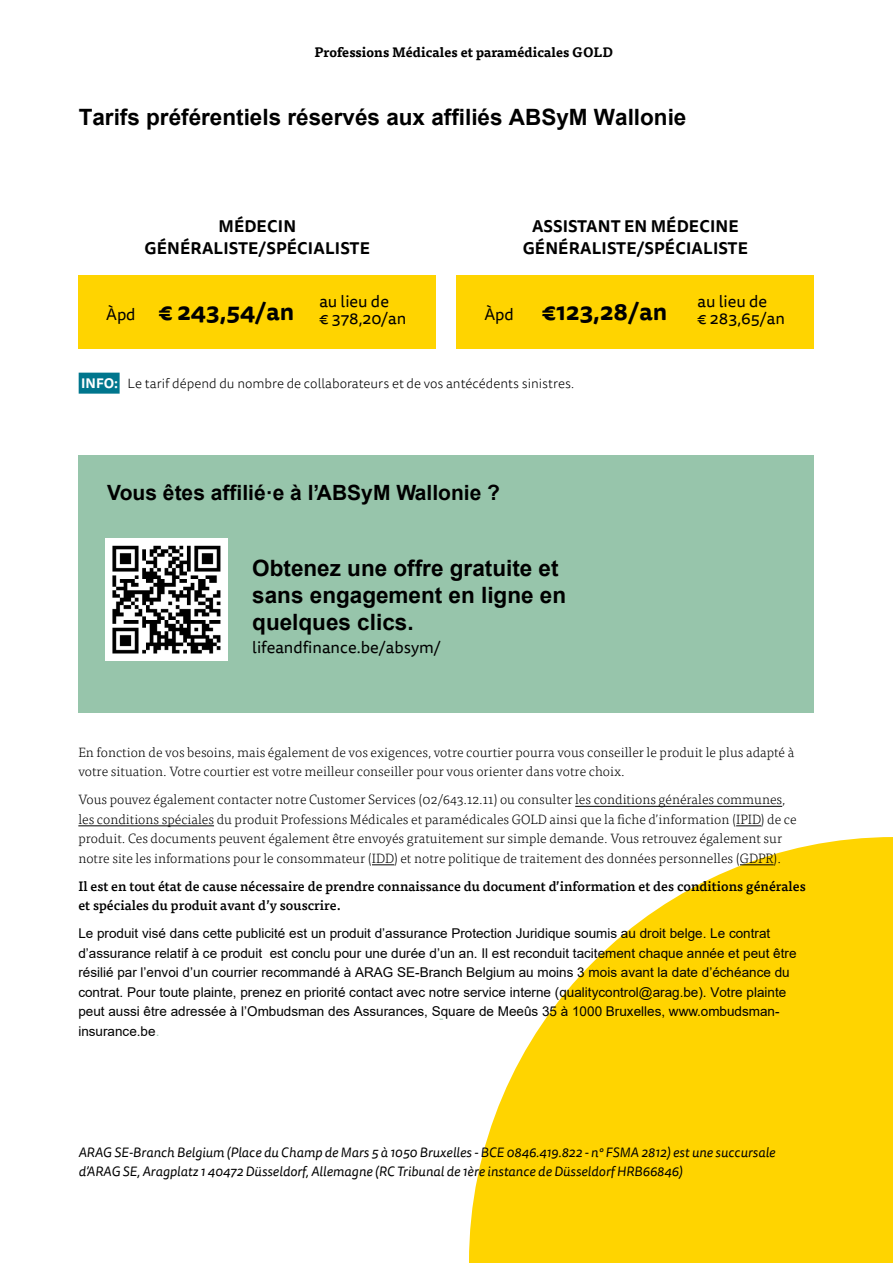
<style>
.page{position:relative;width:893px;height:1263px;background:#fff}
.page>*{position:absolute;margin:0;border:0;box-sizing:border-box;transform-origin:0 0}
.t1{font:700 24px "Tisa Sans Pro";color:#000}
.t2{font:700 22.5px/27px "Arial";color:#000}
.t3{font:700 21px "Arial";color:#000}
.t4{font:700 16.5px/22.2px "Tisa Sans Pro";letter-spacing:.01em;color:#000;text-align:center}
.t5{font:16.5px/16.2px "Tisa Sans Pro";color:#000}
.t6{font:300 13.5px/19.5px "Tisa Pro";color:#000}
.t7{font:13.5px/19.5px "Arial";color:#000}
.t8{font:italic 13.5px/19.5px "Tisa Sans Pro";color:#000}
.t9{font:500 13.5px/19.5px "Tisa Pro";color:#000}
.t10{font:300 13.5px "Tisa Sans Pro";color:#000}
.t11{font:700 13.5px "Tisa Pro";color:#000}
.s1{font-weight:700;color:#fff}
.s2{color:#97c5ab}
</style>
<div class="page">
<svg style="left:469px;top:837px;width:424px;height:426px;fill:#ffd400"></svg>
<div style="left:78px;top:455px;width:736px;height:257px;background:#97c5ab"></div>
<div style="left:79px;top:275px;width:357px;height:73px;background:#ffd400"></div>
<div style="left:457px;top:275px;width:357px;height:73px;background:#ffd400"></div>
<div style="left:79px;top:373px;width:41px;height:21px;background:#00768d"></div>
<img style="left:106px;top:539px;width:122px;height:122px">
<hr style="left:740px;top:864px;width:34px;height:1px;background:#000">
<svg style="left:372px;top:864px;width:22px;height:1px"></svg>
<svg style="left:736px;top:825px;width:25px;height:1px"></svg>
<hr style="left:78px;top:825px;width:136px;height:1px;background:#000">
<hr style="left:575px;top:806px;width:207px;height:1px;background:#000">
<p class="t11" style="left:314px;top:41px;width:300px">Professions Médicales et paramédicales GOLD</p>
<h2 class="t2" style="left:79px;top:104px;width:609px">Tarifs préférentiels réservés aux affiliés ABSyM Wallonie</h2>
<p class="t4" style="left:145px;top:215px;width:227px">MÉDECIN<br>GÉNÉRALISTE/SPÉCIALISTE</p>
<p class="t4" style="left:523px;top:215px;width:227px">ASSISTANT EN MÉDECINE<br>GÉNÉRALISTE/SPÉCIALISTE</p>
<p class="t5" style="left:319px;top:294px;width:89px">au lieu de<br>€ 378,20/an</p>
<h1 class="t1" style="left:159px;top:294px;width:137px">€ 243,54/an</h1>
<h1 class="t1" style="left:542px;top:294px;width:126px">€123,28/an</h1>
<p class="t5" style="left:106px;top:307px;width:31px">Àpd</p>
<p class="t5" style="left:484px;top:307px;width:31px">Àpd</p>
<p class="t10" style="left:81px;top:374px;width:494px"><span class="s1">INFO:</span> Le tarif dépend du nombre de collaborateurs et de vos antécédents sinistres.</p>
<p class="t5" style="left:697px;top:294px;width:89px">au lieu de<br>€ 283,65/an</p>
<h3 class="t3" style="left:107px;top:478px;width:394px">Vous êtes affilié·e à l’ABSyM Wallonie ?</h3>
<h2 class="t2" style="left:252px;top:555px;width:315px">Obtenez une offre gratuite et sans engagement en ligne en quelques clics.</h2>
<p class="t5" style="left:252px;top:640px;width:190px">lifeandfinance.be/absym/</p>
<p class="t6" style="left:78px;top:742px;width:717px">En fonction de vos besoins, mais également de vos exigences, votre courtier pourra vous conseiller le produit le plus adapté à votre situation. Votre courtier est votre meilleur conseiller pour vous orienter dans votre choix.</p>
<p class="t6" style="left:78px;top:789px;width:720px">Vous pouvez également contacter notre Customer Services (02/643.12.11) ou consulter les conditions générales communes, les conditions spéciales du produit Professions Médicales et paramédicales GOLD ainsi que la fiche d’information (IPID) de ce produit. Ces documents peuvent également être envoyés gratuitement sur simple demande. Vous retrouvez également sur notre site les informations pour le consommateur (IDD) et notre politique de traitement des données personnelles (GDPR).</p>
<p class="t9" style="left:78px;top:875px;width:729px">Il est en tout état de cause nécessaire de prendre connaissance du document d’information et des conditions générales et spéciales du produit avant d’y souscrire.</p>
<p class="t7" style="left:78px;top:924px;width:720px">Le produit visé dans cette publicité est un produit d’assurance Protection Juridique soumis au droit belge. Le contrat d’assurance relatif à ce produit est conclu pour une durée d’un an. Il est reconduit tacitement chaque année et peut être résilié par l’envoi d’un courrier recommandé à ARAG SE-Branch Belgium au moins 3 mois avant la date d’échéance du contrat. Pour toute plainte, prenez en priorité contact avec notre service interne (qualitycontrol@arag.be). Votre plainte peut aussi être adressée à l’Ombudsman des Assurances, Square de Meeûs 35 à 1000 Bruxelles, www.ombudsman&shy;insurance.be<span class="s2">.</span></p>
<p class="t8" style="left:78px;top:1142px;width:698px">ARAG SE-Branch Belgium (Place du Champ de Mars 5 à 1050 Bruxelles - BCE 0846.419.822 - n° FSMA 2812) est une succursale d’ARAG SE, Aragplatz 1 40472 Düsseldorf, Allemagne (RC Tribunal de 1ère instance de Düsseldorf HRB66846)</p>
</div>
